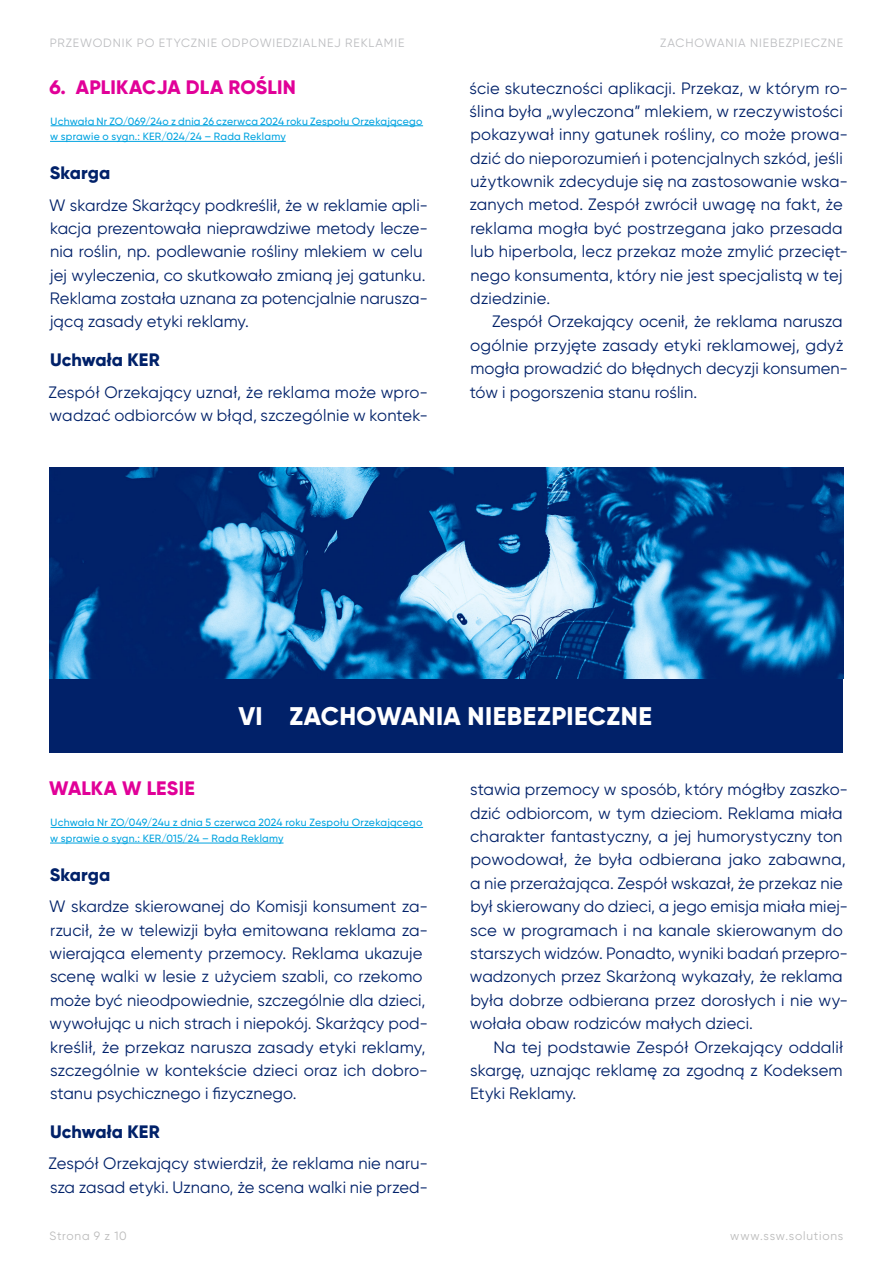
<style>
.page{position:relative;width:893px;height:1263px;background:#fff}
.page>*{position:absolute;margin:0;border:0;box-sizing:border-box;transform-origin:0 0}
.t1{font:800 25.5px "Gilroy";letter-spacing:.015em;color:#fff}
.t2{font:800 19.5px "Gilroy";letter-spacing:.01em;color:#e10098}
.t3{font:800 18px "Gilroy";letter-spacing:.005em;color:#012169}
.t4{font:16.5px/23.4px "Gilroy";letter-spacing:.005em;color:#012169}
.t5{font:12px "Gilroy";letter-spacing:.07em;color:#bcbdc0}
.t6{font:12px "Gilroy";letter-spacing:.06em;color:#bbb}
.t7{font:500 10.5px/15.6px "Gilroy";letter-spacing:.02em;color:#00a3e0}
</style>
<div class="page">
<div style="left:50px;top:675px;width:793px;height:78px;background:#012169"></div>
<img style="left:50px;top:468px;width:793px;height:210px">
<hr style="left:51px;top:126px;width:372px;height:1px;background:#00a3e0">
<hr style="left:50px;top:141px;width:236px;height:1px;background:#00a3e0">
<hr style="left:51px;top:827px;width:372px;height:1px;background:#00a3e0">
<hr style="left:50px;top:843px;width:234px;height:1px;background:#00a3e0">
<p class="t5" style="left:50px;top:35px;width:356px">Przewodnik po etycznie odpowiedzialnej reklamie</p>
<p class="t5" style="left:660px;top:35px;width:185px">Zachowania niebezpieczne</p>
<p class="t2" style="left:49px;top:74px;width:248px">6. APLIKACJA DLA ROŚLIN</p>
<p class="t7" style="left:50px;top:113px;width:374px">Uchwała Nr ZO/069/24o z dnia 26 czerwca 2024 roku Zespołu Orzekającego w sprawie o sygn.: KER/024/24 – Rada Reklamy</p>
<p class="t3" style="left:50px;top:162px;width:62px">Skarga</p>
<p class="t4" style="left:49px;top:193px;width:380px">W skardze Skarżący podkreślił, że w reklamie apli&shy;kacja prezentowała nieprawdziwe metody lecze&shy;nia roślin, np. podlewanie rośliny mlekiem w celu jej wyleczenia, co skutkowało zmianą jej gatunku.<br>Reklama została uznana za potencjalnie narusza&shy;jącą zasady etyki reklamy.</p>
<p class="t3" style="left:50px;top:349px;width:111px">Uchwała KER</p>
<p class="t4" style="left:49px;top:380px;width:381px">Zespół Orzekający uznał, że reklama może wpro&shy;wadzać odbiorców w błąd, szczególnie w kontek-</p>
<p class="t4" style="left:469px;top:76px;width:380px">ście skuteczności aplikacji. Przekaz, w którym ro&shy;ślina była „wyleczona” mlekiem, w rzeczywistości pokazywał inny gatunek rośliny, co może prowa&shy;dzić do nieporozumień i potencjalnych szkód, jeśli użytkownik zdecyduje się na zastosowanie wska&shy;zanych metod. Zespół zwrócił uwagę na fakt, że reklama mogła być postrzegana jako przesada lub hiperbola, lecz przekaz może zmylić przecięt&shy;nego konsumenta, który nie jest specjalistą w tej dziedzinie.</p>
<p class="t4" style="left:470px;top:310px;width:380px;text-indent:22px">Zespół Orzekający ocenił, że reklama narusza ogólnie przyjęte zasady etyki reklamowej, gdyż mogła prowadzić do błędnych decyzji konsumen&shy;tów i pogorszenia stanu roślin.</p>
<h1 class="t1" style="left:239px;top:700px;width:415px">VI ZACHOWANIA NIEBEZPIECZNE</h1>
<p class="t2" style="left:49px;top:776px;width:147px">WALKA W LESIE</p>
<p class="t7" style="left:50px;top:815px;width:374px">Uchwała Nr ZO/049/24u z dnia 5 czerwca 2024 roku Zespołu Orzekającego w sprawie o sygn.: KER/015/24 – Rada Reklamy</p>
<p class="t3" style="left:50px;top:863px;width:62px">Skarga</p>
<p class="t4" style="left:49px;top:894px;width:380px">W skardze skierowanej do Komisji konsument za&shy;rzucił, że w telewizji była emitowana reklama za&shy;wierająca elementy przemocy. Reklama ukazuje scenę walki w lesie z użyciem szabli, co rzekomo może być nieodpowiednie, szczególnie dla dzieci, wywołując u nich strach i niepokój. Skarżący pod&shy;kreślił, że przekaz narusza zasady etyki reklamy, szczególnie w kontekście dzieci oraz ich dobro&shy;stanu psychicznego i fizycznego.</p>
<p class="t3" style="left:50px;top:1120px;width:111px">Uchwała KER</p>
<p class="t4" style="left:49px;top:1152px;width:381px">Zespół Orzekający stwierdził, że reklama nie naru&shy;sza zasad etyki. Uznano, że scena walki nie przed-</p>
<p class="t4" style="left:470px;top:777px;width:380px">stawia przemocy w sposób, który mógłby zaszko&shy;dzić odbiorcom, w tym dzieciom. Reklama miała charakter fantastyczny, a jej humorystyczny ton powodował, że była odbierana jako zabawna, a nie przerażająca. Zespół wskazał, że przekaz nie był skierowany do dzieci, a jego emisja miała miej&shy;sce w programach i na kanale skierowanym do starszych widzów. Ponadto, wyniki badań przepro&shy;wadzonych przez Skarżoną wykazały, że reklama była dobrze odbierana przez dorosłych i nie wy&shy;wołała obaw rodziców małych dzieci.</p>
<p class="t4" style="left:470px;top:1035px;width:374px;text-align:justify;text-indent:23px">N a tej podstawie Zespół Orzekający oddalił skargę, uznając reklamę za zgodną z Kodeksem Etyki Reklamy.</p>
<p class="t6" style="left:50px;top:1228px;width:79px">Strona 9 z 10</p>
<p class="t6" style="left:730px;top:1228px;width:115px">www.ssw.solutions</p>
</div>
